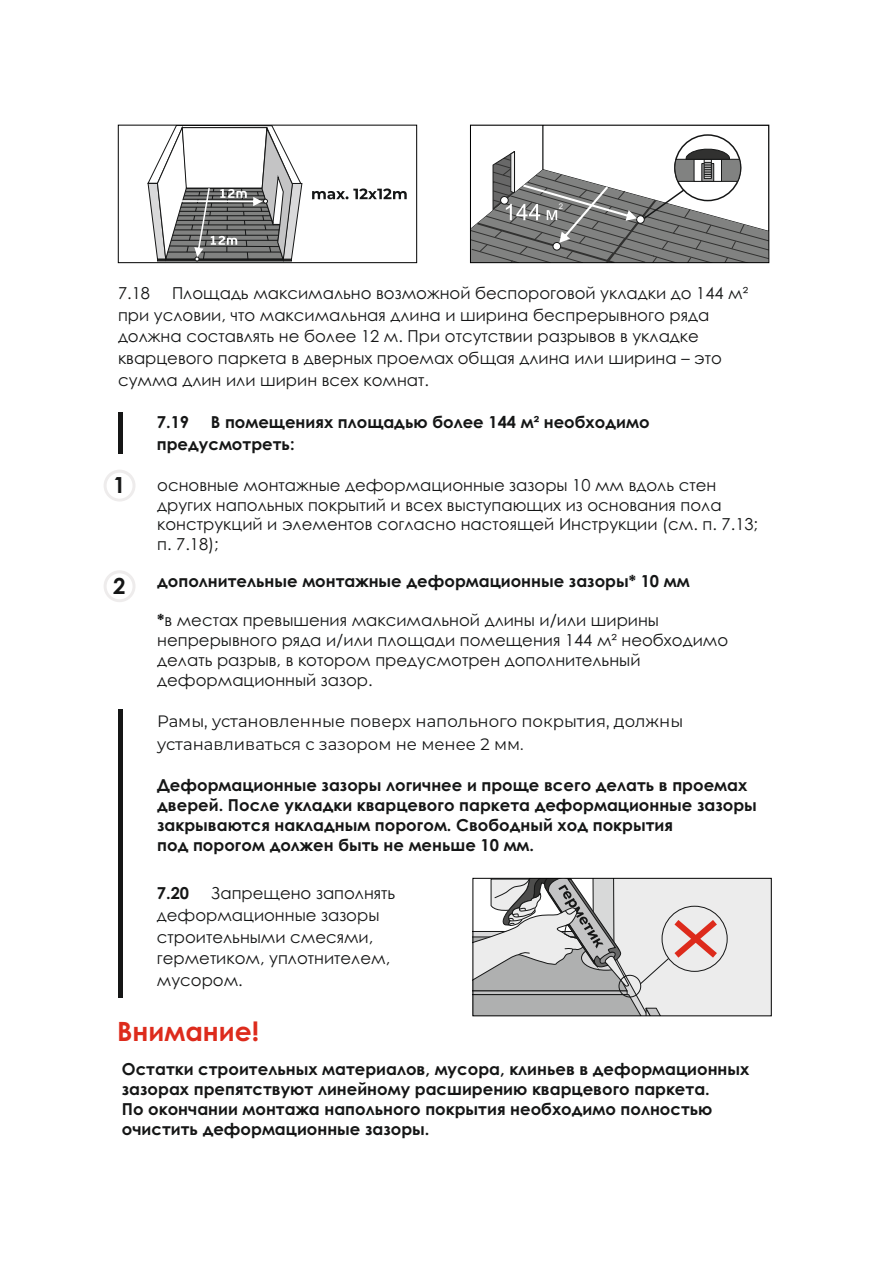
<style>
.page{position:relative;width:893px;height:1263px;background:#fff}
.page>*{position:absolute;margin:0;border:0;box-sizing:border-box;transform-origin:0 0}
.t1{font:700 26.55px "Century Gothic";color:#dd2b1c}
.t2{font:700 22.2px "Century Gothic";color:#151616}
.t3{font:16.5px/21.6px "Century Gothic";color:#151616}
.t4{font:700 16.5px/20px "Century Gothic";color:#151616}
.t5{font:16.5px/22.8px "Montserrat";color:#151616}
.t6{font:7.8px "Arial";color:#fff}
.s1{font-weight:700}
</style>
<div class="page">
<svg style="left:472px;top:127px;width:295px;height:134px"></svg>
<div style="left:470px;top:125px;width:299px;height:138px;border:1px solid #000"></div>
<svg style="left:147px;top:127px;width:156px;height:134px"></svg>
<div style="left:118px;top:125px;width:299px;height:138px;border:1px solid #000"></div>
<svg style="left:312px;top:188px;width:95px;height:11px"></svg>
<hr style="left:119px;top:412px;width:4px;height:41px;background:#151616">
<div style="left:104px;top:470px;width:32px;height:31px;background:#eeecec;border-radius:50%"></div>
<div style="left:107px;top:473px;width:26px;height:26px;background:#fff;border-radius:50%"></div>
<div style="left:104px;top:570px;width:32px;height:32px;background:#eeecec;border-radius:50%"></div>
<div style="left:107px;top:573px;width:26px;height:26px;background:#fff;border-radius:50%"></div>
<hr style="left:119px;top:709px;width:4px;height:289px;background:#151616">
<svg style="left:474px;top:880px;width:296px;height:134px;background:#d0cdcd"></svg>
<div style="left:662px;top:906px;width:66px;height:66px;border:1px solid #151616;border-radius:50%"></div>
<div style="left:472px;top:878px;width:300px;height:138px;border:1px solid #000"></div>
<p class="t6" style="left:559px;top:204px;width:6px">2</p>
<p class="t3" style="left:118px;top:284px;width:632px;text-indent:54px">Площадь максимально возможной беспороговой укладки до 144 м² при условии, что максимальная длина и ширина беспрерывного ряда должна составлять не более 12 м. При отсутствии разрывов в укладке кварцевого паркета в дверных проемах общая длина или ширина – это сумма длин или ширин всех комнат.</p>
<p class="t3" style="left:118px;top:284px;width:33px">7.18</p>
<h2 class="t2" style="left:113px;top:477px;width:14px">1</h2>
<p class="t4" style="left:157px;top:413px;width:494px;line-height:22px;text-indent:54px">В помещениях площадью более 144 м² необходимо предусмотреть:</p>
<p class="t4" style="left:157px;top:414px;width:34px">7.19</p>
<p class="t3" style="left:157px;top:477px;width:602px;line-height:19.6px">основные монтажные деформационные зазоры 10 мм вдоль стен других напольных покрытий и всех выступающих из основания пола конструкций и элементов согласно настоящей Инструкции (см. п. 7.13; п. 7.18);</p>
<h2 class="t2" style="left:113px;top:577px;width:14px">2</h2>
<p class="t4" style="left:157px;top:572px;width:534px">дополнительные монтажные деформационные зазоры* 10 мм</p>
<p class="t3" style="left:157px;top:612px;width:572px;line-height:19.8px"><span class="s1">*</span>в местах превышения максимальной длины и/или ширины непрерывного ряда и/или площади помещения 144 м² необходимо делать разрыв, в котором предусмотрен дополнительный деформационный зазор.</p>
<p class="t5" style="left:157px;top:710px;width:528px">Рамы, установленные поверх напольного покрытия, должны устанавливаться с зазором не менее 2 мм.</p>
<p class="t4" style="left:157px;top:776px;width:601px">Деформационные зазоры логичнее и проще всего делать в проемах дверей. После укладки кварцевого паркета деформационные зазоры закрываются накладным порогом. Свободный ход покрытия<br>под порогом должен быть не меньше 10 мм.</p>
<p class="t3" style="left:157px;top:884px;width:240px;text-indent:54px">Запрещено заполнять деформационные зазоры строительными смесями, герметиком, уплотнителем, мусором.</p>
<p class="t4" style="left:157px;top:885px;width:34px">7.20</p>
<h1 class="t1" style="left:117px;top:1021px;width:143px">Внимание!</h1>
<p class="t4" style="left:122px;top:1060px;width:629px">Остатки строительных материалов, мусора, клиньев в деформационных зазорах препятствуют линейному расширению кварцевого паркета.<br>По окончании монтажа напольного покрытия необходимо полностью очистить деформационные зазоры.</p>
</div>
